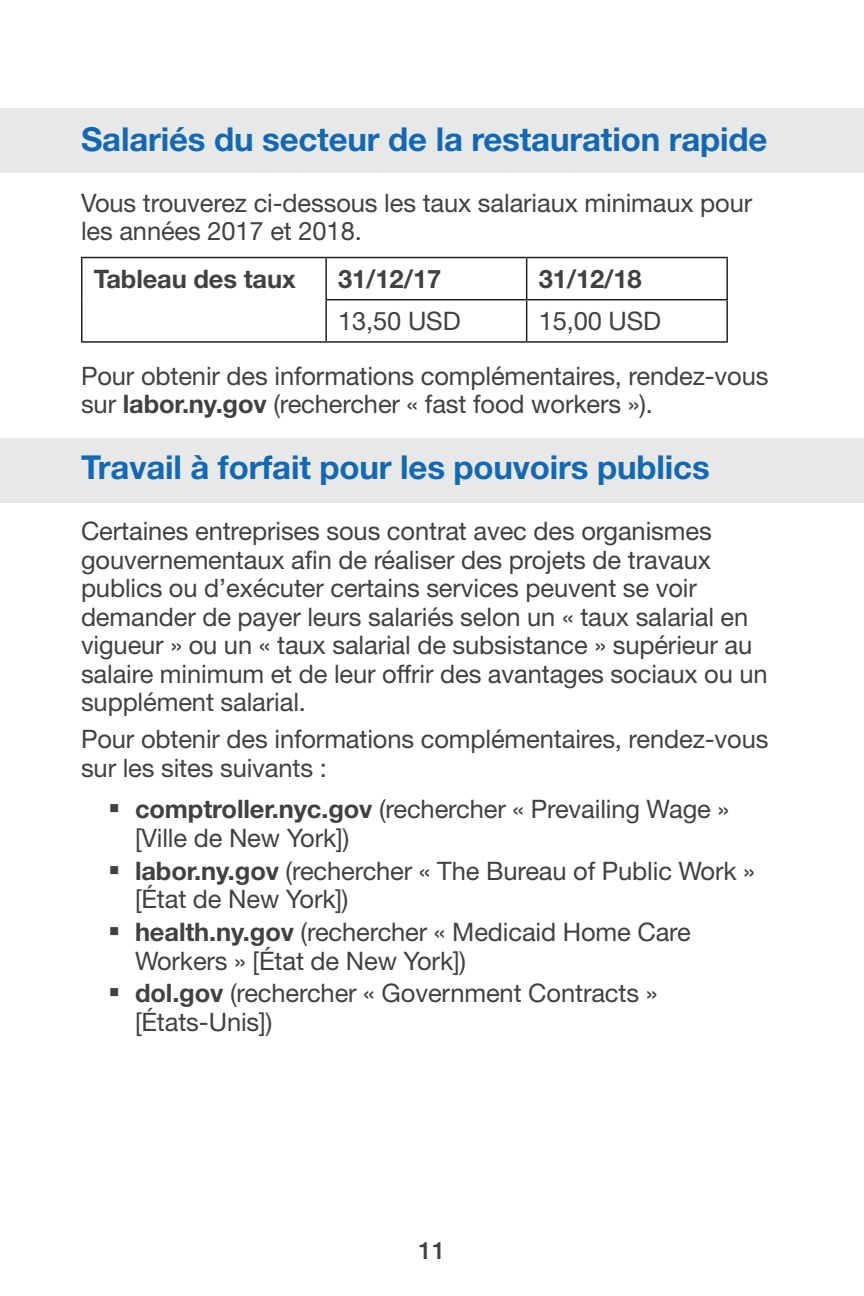
<style>
.page{position:relative;width:864px;height:1296px;background:#fff}
.page>*{position:absolute;margin:0;border:0;box-sizing:border-box;transform-origin:0 0}
.t1{font:700 33px "Helvetica Neue LT Std";letter-spacing:-.005em;color:#1368b3}
.t2{font:25.5px/28.5px "Helvetica Neue LT Std";letter-spacing:-.005em;color:#414142}
.t3{font:700 25.5px "Helvetica Neue LT Std";letter-spacing:-.005em;color:#414142}
.t4{font:500 24px "Helvetica Neue LT Std";color:#414142}
.s1{font-weight:700}
</style>
<div class="page">
<div style="left:0;top:438px;width:864px;height:65px;background:#e7e8e8"></div>
<div style="left:0;top:108px;width:864px;height:65px;background:#e7e8e8"></div>
<hr style="left:81px;top:257px;width:245px;height:1px;background:#231f20">
<hr style="left:81px;top:258px;width:1px;height:42px;background:#231f20">
<hr style="left:81px;top:300px;width:1px;height:41px;background:#231f20">
<hr style="left:81px;top:341px;width:245px;height:2px;background:#231f20">
<hr style="left:326px;top:257px;width:201px;height:1px;background:#231f20">
<hr style="left:325px;top:258px;width:2px;height:41px;background:#231f20">
<hr style="left:527px;top:257px;width:201px;height:1px;background:#231f20">
<hr style="left:526px;top:258px;width:1px;height:41px;background:#231f20">
<hr style="left:726px;top:258px;width:2px;height:41px;background:#231f20">
<hr style="left:325px;top:299px;width:202px;height:1px;background:#231f20">
<hr style="left:325px;top:300px;width:2px;height:41px;background:#231f20">
<hr style="left:527px;top:299px;width:201px;height:1px;background:#231f20">
<hr style="left:526px;top:300px;width:1px;height:41px;background:#231f20">
<hr style="left:726px;top:300px;width:2px;height:41px;background:#231f20">
<hr style="left:326px;top:341px;width:201px;height:2px;background:#231f20">
<hr style="left:527px;top:341px;width:201px;height:2px;background:#231f20">
<p class="t1" style="left:81px;top:119px;width:688px">Salariés du secteur de la restauration rapide</p>
<p class="t2" style="left:81px;top:188px;width:673px">Vous trouverez ci-dessous les taux salariaux minimaux pour les années 2017 et 2018.</p>
<p class="t3" style="left:94px;top:263px;width:203px">Tableau des taux</p>
<p class="t3" style="left:338px;top:263px;width:105px">31/12/17</p>
<p class="t3" style="left:539px;top:263px;width:105px">31/12/18</p>
<p class="t2" style="left:338px;top:306px;width:124px">13,50 USD</p>
<p class="t2" style="left:81px;top:293px;width:689px;line-height:54.6px;text-indent:458px">15,00 USD<br>Pour obtenir des informations complémentaires, rendez-vous</p>
<p class="t2" style="left:81px;top:389px;width:573px">sur <span class="s1">labor.ny.gov</span> (rechercher « fast food workers »).</p>
<p class="t1" style="left:81px;top:447px;width:630px">Travail à forfait pour les pouvoirs publics</p>
<p class="t2" style="left:81px;top:517px;width:688px">Certaines entreprises sous contrat avec des organismes gouvernementaux afin de réaliser des projets de travaux publics ou d’exécuter certains services peuvent se voir demander de payer leurs salariés selon un « taux salarial en vigueur » ou un « taux salarial de subsistance » supérieur au salaire minimum et de leur offrir des avantages sociaux ou un supplément salarial.</p>
<p class="t2" style="left:81px;top:725px;width:689px">Pour obtenir des informations complémentaires, rendez-vous sur les sites suivants :</p>
<p class="t2" style="left:135px;top:795px;width:596px"><span class="s1">comptroller.nyc.gov</span> (rechercher « Prevailing Wage » [Ville de New York])</p>
<p class="t2" style="left:135px;top:856px;width:622px"><span class="s1">labor.ny.gov</span> (rechercher « The Bureau of Public Work » [État de New York])</p>
<p class="t2" style="left:135px;top:917px;width:557px"><span class="s1">health.ny.gov</span> (rechercher « Medicaid Home Care<br>Workers » [État de New York])</p>
<p class="t2" style="left:135px;top:979px;width:524px"><span class="s1">dol.gov</span> (rechercher « Government Contracts » [États-Unis])</p>
<p class="t4" style="left:419px;top:1236px;width:28px">11</p>
</div>
